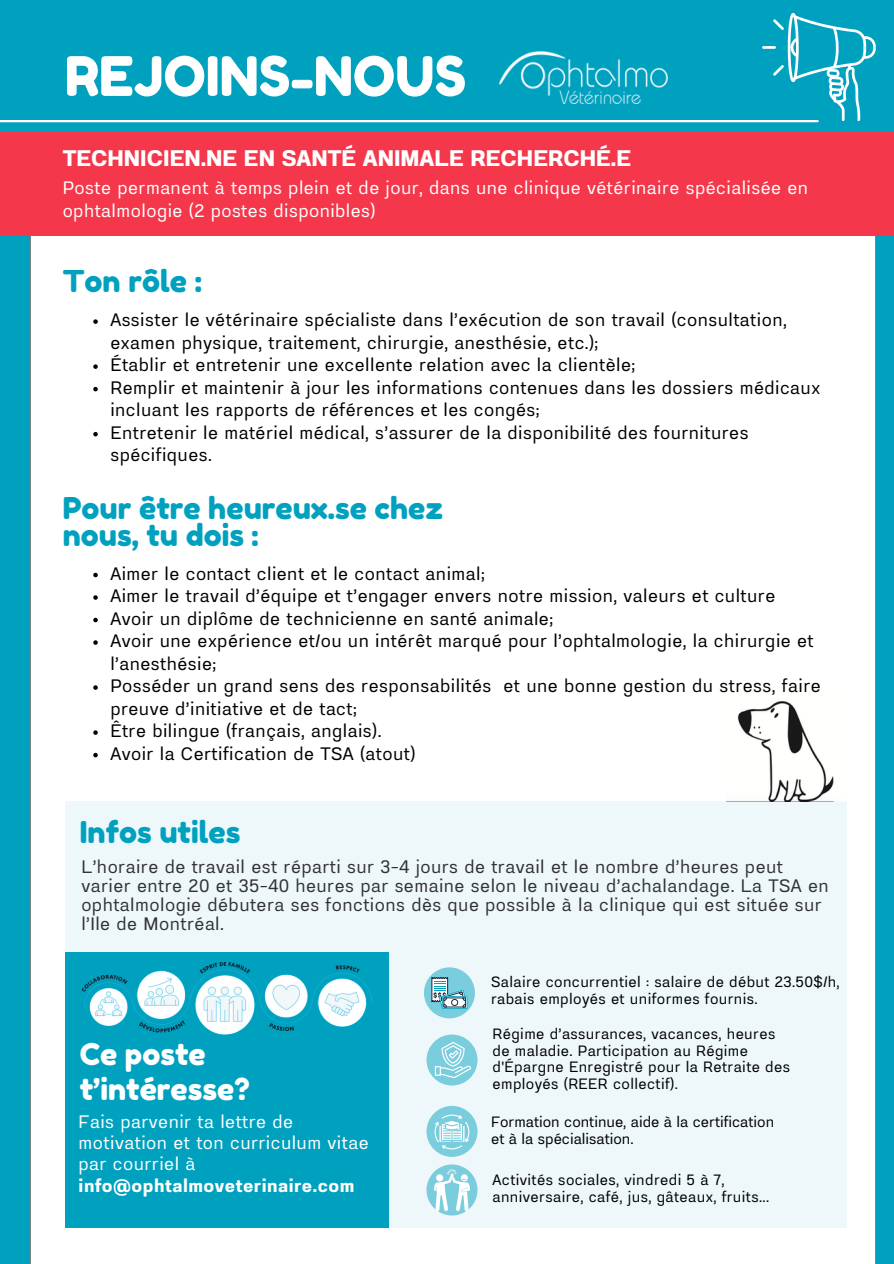
<style>
.page{position:relative;width:894px;height:1264px;background:#fff}
.page>*{position:absolute;margin:0;border:0;box-sizing:border-box;transform-origin:0 0}
.t1{font:54.3px "Fredoka One";color:#fff}
.t2{font:30px/27px "Fredoka One";color:#00a1bf}
.t3{font:30px/34.8px "Fredoka One";color:#fff}
.t4{font:700 22.5px "Prachason Neue";color:#fff}
.t5{font:18px/22.5px "Prachason Neue";letter-spacing:.025em;color:#000}
.t6{font:18px/19.2px "Prachason Neue";letter-spacing:.025em;color:#333}
.t7{font:18px/21.3px "Prachason Neue";letter-spacing:.025em;color:#fff}
.t8{font:14.85px/16.8px "Prachason Neue";letter-spacing:.025em;color:#000}
.t9{font:14.85px/16.8px "Prachason Neue";color:#000}
.s1{font-weight:700}
</style>
<div class="page">
<div style="left:0;top:0;width:893px;height:1263px;background:#00a1bf"></div>
<div style="left:30px;top:236px;width:845px;height:1027px;background:#fff"></div>
<div style="left:65px;top:801px;width:781px;height:151px;background:#eef8fa"></div>
<div style="left:0;top:132px;width:893px;height:104px;background:#f4374b"></div>
<div style="left:65px;top:952px;width:323px;height:275px;background:#00a1bf"></div>
<div style="left:388px;top:952px;width:458px;height:275px;background:#eef8fa"></div>
<svg style="left:424px;top:967px;width:51px;height:51px"></svg>
<svg style="left:426px;top:1034px;width:51px;height:51px"></svg>
<svg style="left:426px;top:1105px;width:51px;height:51px"></svg>
<svg style="left:426px;top:1164px;width:51px;height:51px"></svg>
<hr style="left:761px;top:46px;width:14px;height:3px;background:#fff">
<svg style="left:772px;top:13px;width:103px;height:108px"></svg>
<hr style="left:0;top:120px;width:817px;height:2px;background:#fff">
<img style="left:726px;top:689px;width:119px;height:112px">
<img style="left:499px;top:51px;width:168px;height:52px">
<svg style="left:431px;top:976px;width:36px;height:32px"></svg>
<svg style="left:435px;top:1041px;width:36px;height:36px"></svg>
<svg style="left:434px;top:1114px;width:35px;height:35px"></svg>
<svg style="left:433px;top:1168px;width:36px;height:43px;background:#b1e1eb"></svg>
<svg style="left:93px;top:572px;width:5px;height:5px"></svg>
<svg style="left:93px;top:595px;width:5px;height:4px"></svg>
<svg style="left:93px;top:617px;width:5px;height:5px"></svg>
<svg style="left:93px;top:640px;width:5px;height:4px"></svg>
<svg style="left:93px;top:685px;width:5px;height:4px"></svg>
<svg style="left:93px;top:730px;width:5px;height:4px"></svg>
<svg style="left:93px;top:752px;width:5px;height:5px"></svg>
<img style="left:82px;top:962px;width:290px;height:72px">
<svg style="left:93px;top:319px;width:5px;height:5px"></svg>
<svg style="left:93px;top:364px;width:5px;height:5px"></svg>
<svg style="left:93px;top:387px;width:5px;height:4px"></svg>
<svg style="left:93px;top:432px;width:5px;height:4px"></svg>
<p class="t1" style="left:65px;top:43px;width:403px">REJOINS-NOUS</p>
<p class="t4" style="left:63px;top:148px;width:569px">TECHNICIEN.NE EN SANTÉ ANIMALE RECHERCHÉ.E</p>
<p class="t7" style="left:63px;top:178px;width:746px;line-height:22.5px">Poste permanent à temps plein et de jour, dans une clinique vétérinaire spécialisée en ophtalmologie (2 postes disponibles)</p>
<p class="t2" style="left:63px;top:267px;width:141px">Ton rôle :</p>
<h2 class="t5" style="left:110px;top:309px;width:677px">Assister le vétérinaire spécialiste dans l’exécution de son travail (consultation, examen physique, traitement, chirurgie, anesthésie, etc.);</h2>
<p class="t5" style="left:110px;top:354px;width:526px">Établir et entretenir une excellente relation avec la clientèle;</p>
<p class="t5" style="left:110px;top:377px;width:711px">Remplir et maintenir à jour les informations contenues dans les dossiers médicaux incluant les rapports de références et les congés;</p>
<p class="t5" style="left:110px;top:422px;width:639px">Entretenir le matériel médical, s’assurer de la disponibilité des fournitures spécifiques.</p>
<p class="t2" style="left:63px;top:494px;width:382px">Pour être heureux.se chez nous, tu dois :</p>
<p class="t5" style="left:110px;top:563px;width:376px">Aimer le contact client et le contact animal;</p>
<h3 class="t5" style="left:110px;top:585px;width:666px">Aimer le travail d’équipe et t’engager envers notre mission, valeurs et culture</h3>
<h4 class="t5" style="left:110px;top:608px;width:444px">Avoir un diplôme de technicienne en santé animale;</h4>
<h2 class="t5" style="left:110px;top:630px;width:704px">Avoir une expérience et/ou un intérêt marqué pour l’ophtalmologie, la chirurgie et l’anesthésie;</h2>
<p class="t5" style="left:110px;top:675px;width:711px">Posséder un grand sens des responsabilités et une bonne gestion du stress, faire preuve d’initiative et de tact;</p>
<p class="t5" style="left:110px;top:720px;width:272px">Être bilingue (français, anglais).</p>
<p class="t5" style="left:110px;top:743px;width:306px">Avoir la Certification de TSA (atout)</p>
<p class="t2" style="left:80px;top:818px;width:162px">Infos utiles</p>
<p class="t6" style="left:81px;top:857px;width:748px">L’horaire de travail est réparti sur 3-4 jours de travail et le nombre d’heures peut varier entre 20 et 35-40 heures par semaine selon le niveau d’achalandage. La TSA en ophtalmologie débutera ses fonctions dès que possible à la clinique qui est située sur l’Ile de Montréal.</p>
<p class="t3" style="left:80px;top:1036px;width:171px">Ce poste t’intéresse?</p>
<p class="t7" style="left:79px;top:1111px;width:291px">Fais parvenir ta lettre de motivation et ton curriculum vitae par courriel à <span class="s1">info@ophtalmoveterinaire.com</span></p>
<h2 class="t8" style="left:491px;top:974px;width:350px">Salaire concurrentiel : salaire de début 23.50$/h, rabais employés et uniformes fournis.</h2>
<h4 class="t8" style="left:492px;top:1025px;width:299px">Régime d’assurances, vacances, heures de maladie. Participation au Régime d'Épargne Enregistré pour la Retraite des employés (REER collectif).</h4>
<p class="t9" style="left:491px;top:1113px;width:284px">Formation continue, aide à la certification et à la spécialisation.</p>
<h2 class="t8" style="left:492px;top:1172px;width:278px">Activités sociales, vindredi 5 à 7, anniversaire, café, jus, gâteaux, fruits...</h2>
</div>
